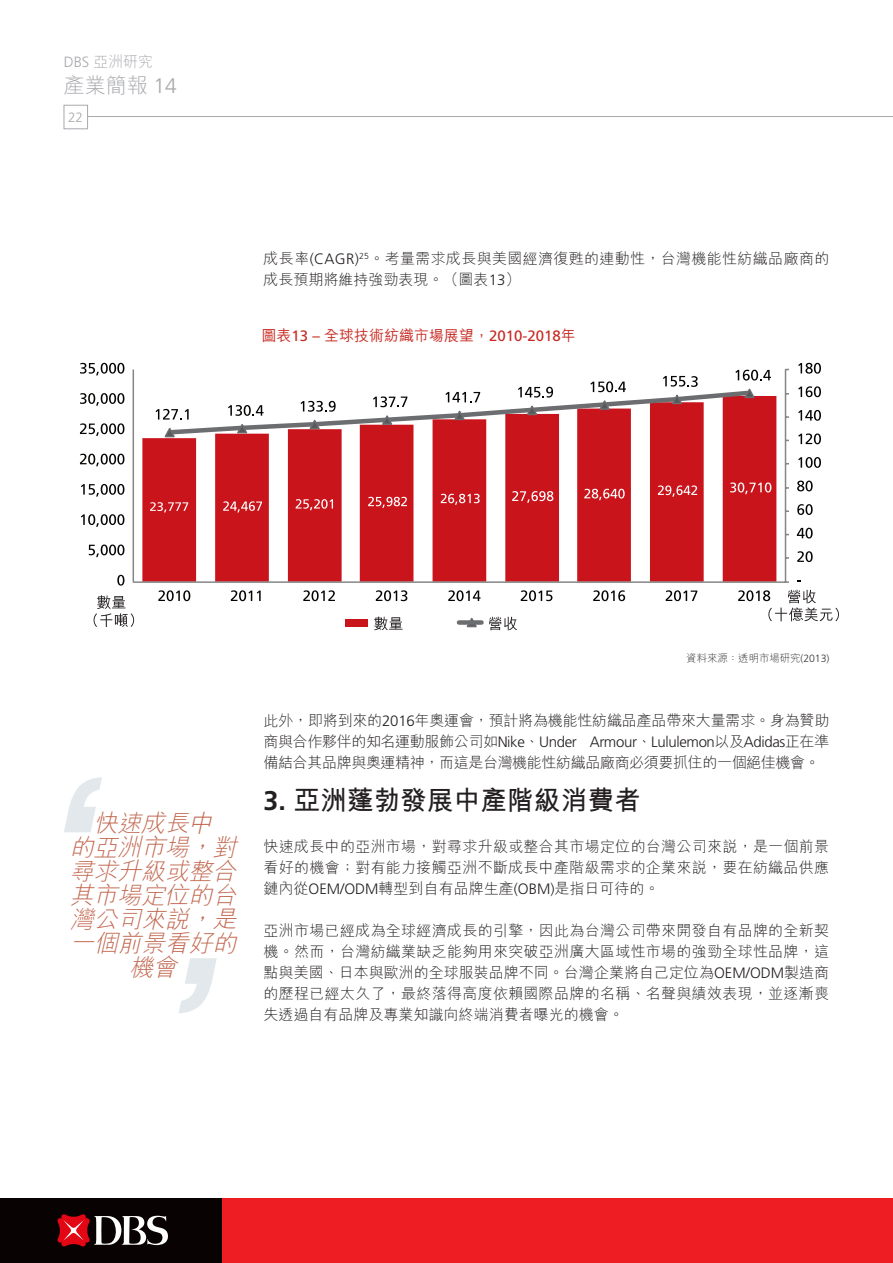
<style>
.page{position:relative;width:893px;height:1263px;background:#fff}
.page>*{position:absolute;margin:0;border:0;box-sizing:border-box;transform-origin:0 0}
.t1{font:700 27px "M Hei HK";color:#231f20}
.t2{font:italic 300 24px/24px "M Hei HK";color:#c26850;text-align:center}
.t3{font:300 21px "M Hei HK";color:#a8a9ad}
.t4{font:300 15px/21px "M Hei HK";color:#231f20;text-align:justify}
.t5{font:300 15px/21px "M Hei HK";letter-spacing:.025em;color:#231f20}
.t6{font:300 15px "Frutiger LT Pro";letter-spacing:-.025em;color:#231f20}
.t7{font:300 15px "M Hei HK";letter-spacing:-.025em;color:#231f20}
.t8{font:500 15px "M Hei HK";color:#c72a22}
.t9{font:300 14.85px "M Hei HK";color:#a8a9ad}
.t10{font:300 13.5px "Frutiger LT Pro";color:#a8a9ad}
.t11{font:300 10.5px "M Hei HK";letter-spacing:-.01em;color:#363536}
.s1{font-family:"Frutiger LT Pro"}
.s2{font-family:"Frutiger LT Pro";font-weight:400}
.s3{font-family:"M Hei HK"}
</style>
<div class="page">
<div style="left:0;top:1198px;width:893px;height:65px;background:#ee1d23"></div>
<div style="left:0;top:1198px;width:221px;height:65px;background:#080302"></div>
<svg style="left:57px;top:1214px;width:111px;height:33px"></svg>
<hr style="left:85px;top:117px;width:808px;height:1px;background:#a8a9ad">
<div style="left:64px;top:105px;width:24px;height:24px;background:#fff;border:1px solid #a8a9ad"></div>
<svg style="left:179px;top:958px;width:38px;height:55px"></svg>
<svg style="left:64px;top:777px;width:38px;height:55px"></svg>
<svg style="left:142px;top:396px;width:634px;height:185px;fill:#ca141c"></svg>
<hr style="left:785px;top:369px;width:1px;height:213px;background:#868687">
<hr style="left:133px;top:369px;width:1px;height:213px;background:#868687">
<hr style="left:133px;top:581px;width:652px;height:2px;background:#868687">
<svg style="left:466px;top:617px;width:11px;height:11px"></svg>
<svg style="left:150px;top:502px;width:38px;height:10px"></svg>
<svg style="left:223px;top:501px;width:39px;height:11px"></svg>
<svg style="left:296px;top:499px;width:37px;height:11px"></svg>
<svg style="left:368px;top:497px;width:39px;height:11px"></svg>
<svg style="left:441px;top:494px;width:39px;height:11px"></svg>
<svg style="left:512px;top:491px;width:41px;height:12px"></svg>
<svg style="left:584px;top:489px;width:41px;height:11px"></svg>
<svg style="left:658px;top:485px;width:39px;height:12px"></svg>
<svg style="left:730px;top:482px;width:41px;height:12px"></svg>
<svg style="left:797px;top:551px;width:16px;height:11px"></svg>
<svg style="left:797px;top:528px;width:16px;height:10px"></svg>
<svg style="left:797px;top:504px;width:16px;height:11px"></svg>
<svg style="left:797px;top:481px;width:16px;height:10px"></svg>
<svg style="left:798px;top:457px;width:23px;height:11px"></svg>
<svg style="left:798px;top:433px;width:23px;height:11px"></svg>
<svg style="left:798px;top:410px;width:23px;height:11px"></svg>
<svg style="left:798px;top:386px;width:23px;height:11px"></svg>
<svg style="left:798px;top:363px;width:23px;height:11px"></svg>
<svg style="left:117px;top:575px;width:7px;height:11px"></svg>
<svg style="left:89px;top:544px;width:35px;height:13px"></svg>
<svg style="left:81px;top:514px;width:43px;height:13px"></svg>
<svg style="left:81px;top:484px;width:43px;height:13px"></svg>
<svg style="left:80px;top:454px;width:44px;height:12px"></svg>
<svg style="left:80px;top:423px;width:44px;height:13px"></svg>
<svg style="left:80px;top:393px;width:44px;height:13px"></svg>
<svg style="left:80px;top:363px;width:44px;height:12px"></svg>
<svg style="left:158px;top:590px;width:32px;height:11px"></svg>
<svg style="left:231px;top:590px;width:30px;height:11px"></svg>
<svg style="left:303px;top:590px;width:32px;height:11px"></svg>
<svg style="left:376px;top:590px;width:31px;height:11px"></svg>
<svg style="left:448px;top:590px;width:32px;height:11px"></svg>
<svg style="left:521px;top:590px;width:31px;height:11px"></svg>
<svg style="left:593px;top:590px;width:32px;height:11px"></svg>
<svg style="left:666px;top:590px;width:31px;height:11px"></svg>
<div style="left:346px;top:619px;width:22px;height:7px;background:#ca141c"></div>
<div style="left:459px;top:620px;width:22px;height:5px;background:#6c6d70"></div>
<svg style="left:156px;top:370px;width:615px;height:68px"></svg>
<svg style="left:374px;top:617px;width:29px;height:13px"></svg>
<svg style="left:489px;top:617px;width:28px;height:13px"></svg>
<svg style="left:738px;top:590px;width:101px;height:31px"></svg>
<svg style="left:93px;top:595px;width:42px;height:32px"></svg>
<p class="t9" style="left:64px;top:51px;width:91px"><span class="s1">DBS</span> 亞洲研究</p>
<h3 class="t3" style="left:64px;top:71px;width:115px">產業簡報 <span class="s1">14</span></h3>
<p class="t10" style="left:68px;top:109px;width:16px">22</p>
<p class="t5" style="left:264px;top:247px;width:567px">成長率<span class="s1">(CAGR)</span><sup>25</sup>。考量需求成長與美國經濟復甦的連動性，台灣機能性紡織品廠商的成長預期將維持強勁表現。（圖表<span class="s1">13</span>）</p>
<p class="t8" style="left:261px;top:324px;width:316px">圖表<span class="s2">13 –</span> 全球技術紡織市場展望，<span class="s2">2010-2018</span>年</p>
<h2 class="t2" style="left:70px;top:810px;width:175px">快速成長中<br>的亞洲市場，對尋求升級或整合其市場定位的台灣公司來說，是一個前景看好的機會</h2>
<p class="t11" style="left:686px;top:651px;width:145px">資料來源：透明市場研究<span class="s1">(2013)</span></p>
<p class="t4" style="left:264px;top:709px;width:567px">此外，即將到來的<span class="s1">2016</span>年奧運會，預計將為機能性紡織品產品帶來大量需求。身為贊助</p>
<p class="t6" style="left:264px;top:733px;width:567px"><span class="s3">商與合作夥伴的知名運動服飾公司如</span>Nike<span class="s3">、</span>Under Armour<span class="s3">、</span>Lululemon<span class="s3">以及</span>Adidas<span class="s3">正在準</span></p>
<p class="t7" style="left:264px;top:752px;width:558px">備結合其品牌與奧運精神，而這是台灣機能性紡織品廠商必須要抓住的一個絕佳機會。</p>
<h1 class="t1" style="left:264px;top:780px;width:379px"><span class="s1">3.</span> 亞洲蓬勃發展中產階級消費者</h1>
<p class="t4" style="left:264px;top:835px;width:567px">快速成長中的亞洲市場，對尋求升級或整合其市場定位的台灣公司來說，是一個前景看好的機會；對有能力接觸亞洲不斷成長中產階級需求的企業來說，要在紡織品供應鏈內從<span class="s1">OEM/ODM</span>轉型到自有品牌生產<span class="s1">(OBM)</span>是指日可待的。</p>
<p class="t4" style="left:264px;top:919px;width:567px">亞洲市場已經成為全球經濟成長的引擎，因此為台灣公司帶來開發自有品牌的全新契機。然而，台灣紡織業缺乏能夠用來突破亞洲廣大區域性市場的強勁全球性品牌，這點與美國、日本與歐洲的全球服裝品牌不同。台灣企業將自己定位為<span class="s1">OEM/ODM</span>製造商的歷程已經太久了，最終落得高度依賴國際品牌的名稱、名聲與績效表現，並逐漸喪失透過自有品牌及專業知識向終端消費者曝光的機會。</p>
</div>
